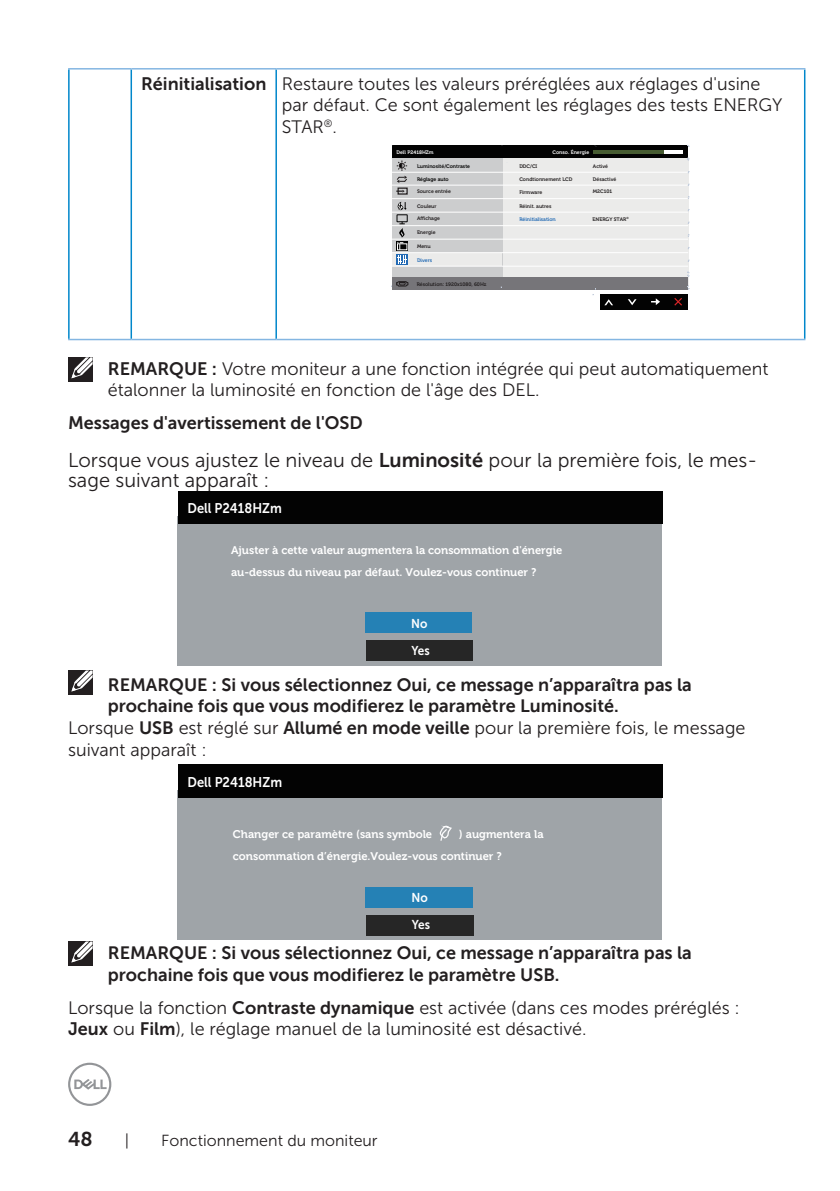
<style>
.page{position:relative;width:840px;height:1191px;background:#fff}
.page>*{position:absolute;margin:0;border:0;box-sizing:border-box;transform-origin:0 0}
.Head3{font:20px/20px "Museo Sans For Dell 300";color:#231f20}
.t1{font:20px "Museo Sans For Dell 700";color:#231f20}
.text{font:18px/21.6px "Museo Sans For Dell 300";color:#231f20}
.text-2{font:700 18px/21.6px "Museo Sans For Dell";color:#231f20}
.text_OSD_table{font:18px/21.6px "Museo Sans For Dell 300";color:#231f20}
.text-3{font:18px "Museo Sans For Dell 700";color:#231f20}
.text_OSD_table-2{font:18px "Museo Sans For Dell 700";color:#231f20}
.t2{font:16px "Museo Sans For Dell 300";color:#231f20}
.t3{font:14px "Museo Sans For Dell 700";color:#fff;scale:.92 1}
.t4{font:12.8px/27.2px "Museo Sans For Dell 700";color:#fff;scale:.92 1}
.t5{font:700 11.2px/21.8px "Museo For Dell";color:#fff}
.t6{font:700 5px "Museo For Dell";color:#231f20}
.t7{font:700 5px "Museo For Dell";color:#030303}
.t8{font:700 5px "Museo For Dell";color:#fff}
.t9{font:700 5px "Museo For Dell";color:#226ab4}
.s1{font-family:"Museo Sans For Dell 700"}
.s2{font-family:"Museo Sans For Dell";font-weight:700}
</style>
<div class="page">
<svg style="left:68px;top:1062px;width:43px;height:44px"></svg>
<hr style="left:68px;top:68px;width:63px;height:2px;background:#84b6e2">
<hr style="left:68px;top:339px;width:63px;height:1px;background:#84b6e2">
<hr style="left:68px;top:70px;width:2px;height:269px;background:#0087cb">
<hr style="left:130px;top:70px;width:2px;height:269px;background:#0087cb">
<hr style="left:131px;top:68px;width:145px;height:2px;background:#84b6e2">
<hr style="left:131px;top:339px;width:145px;height:1px;background:#84b6e2">
<hr style="left:275px;top:70px;width:2px;height:269px;background:#0087cb">
<hr style="left:803px;top:70px;width:2px;height:269px;background:#0087cb">
<hr style="left:276px;top:68px;width:529px;height:2px;background:#84b6e2">
<hr style="left:276px;top:339px;width:529px;height:1px;background:#84b6e2">
<div style="left:391px;top:145px;width:296px;height:13px;background:#030303"></div>
<div style="left:501px;top:159px;width:186px;height:128px;background:#ebebea"></div>
<hr style="left:593px;top:151px;width:89px;height:3px;background:#fff">
<hr style="left:593px;top:151px;width:70px;height:3px;background:#465b31">
<div style="left:392px;top:159px;width:110px;height:118px;background:#cccdce"></div>
<div style="left:392px;top:253px;width:109px;height:13px;background:#ebebea"></div>
<div style="left:396px;top:255px;width:11px;height:10px;background:#226ab4"></div>
<svg style="left:396px;top:242px;width:11px;height:9px"></svg>
<div style="left:397px;top:244px;width:10px;height:6px;border:1px solid #fff"></div>
<div style="left:396px;top:214px;width:11px;height:8px;border:1px solid #030303"></div>
<svg style="left:396px;top:202px;width:10px;height:10px"></svg>
<svg style="left:397px;top:222px;width:9px;height:42px"></svg>
<hr style="left:391px;top:198px;width:296px;height:1px;background:#fff">
<hr style="left:391px;top:185px;width:296px;height:1px;background:#fff">
<hr style="left:391px;top:212px;width:296px;height:1px;background:#fff">
<hr style="left:391px;top:172px;width:296px;height:1px;background:#fff">
<hr style="left:391px;top:225px;width:296px;height:1px;background:#fff">
<hr style="left:391px;top:239px;width:296px;height:1px;background:#fff">
<hr style="left:391px;top:252px;width:296px;height:1px;background:#fff">
<hr style="left:391px;top:266px;width:296px;height:1px;background:#fff">
<svg style="left:396px;top:160px;width:11px;height:23px"></svg>
<div style="left:391px;top:277px;width:296px;height:13px;background:#767579"></div>
<svg style="left:391px;top:281px;width:17px;height:6px"></svg>
<div style="left:397px;top:187px;width:10px;height:8px;border:1px solid #231f20"></div>
<svg style="left:396px;top:190px;width:8px;height:3px"></svg>
<div style="left:599px;top:294px;width:88px;height:16px;background:#030303"></div>
<svg style="left:604px;top:299px;width:8px;height:6px"></svg>
<svg style="left:628px;top:299px;width:8px;height:6px"></svg>
<svg style="left:651px;top:298px;width:8px;height:7px"></svg>
<svg style="left:674px;top:285px;width:15px;height:22px"></svg>
<div style="left:68px;top:357px;width:24px;height:25px;background:#231f20"></div>
<svg style="left:71px;top:357px;width:22px;height:22px"></svg>
<div style="left:177px;top:516px;width:485px;height:149px;background:#9fa4a8"></div>
<div style="left:178px;top:490px;width:484px;height:33px;background:#030303"></div>
<div style="left:365px;top:612px;width:107px;height:20px;background:#2581b5"></div>
<div style="left:365px;top:640px;width:107px;height:21px;background:#262626"></div>
<div style="left:68px;top:670px;width:24px;height:25px;background:#231f20"></div>
<svg style="left:71px;top:670px;width:22px;height:22px"></svg>
<div style="left:177px;top:790px;width:485px;height:150px;background:#9fa4a8"></div>
<div style="left:178px;top:765px;width:484px;height:33px;background:#030303"></div>
<div style="left:365px;top:887px;width:107px;height:20px;background:#2581b5"></div>
<div style="left:366px;top:915px;width:107px;height:20px;background:#262626"></div>
<svg style="left:439px;top:825px;width:13px;height:16px"></svg>
<div style="left:68px;top:941px;width:24px;height:25px;background:#231f20"></div>
<svg style="left:71px;top:941px;width:22px;height:22px"></svg>
<p class="text_OSD_table-2" style="left:141px;top:74px;width:127px">Réinitialisation</p>
<p class="text_OSD_table" style="left:282px;top:73px;width:502px">Restaure toutes les valeurs préréglées aux réglages d'usine par défaut. Ce sont également les réglages des tests ENERGY<br>STAR<sup>®</sup>.</p>
<p class="t8" style="left:396px;top:150px;width:39px">Dell P2418HZm</p>
<p class="t8" style="left:552px;top:150px;width:38px">Conso. Énergie</p>
<p class="t7" style="left:417px;top:176px;width:33px">Réglage auto</p>
<p class="t6" style="left:417px;top:203px;width:21px">Couleur</p>
<p class="t6" style="left:417px;top:216px;width:25px">Affichage</p>
<p class="t6" style="left:417px;top:229px;width:20px">Energie</p>
<p class="t6" style="left:417px;top:243px;width:15px">Menu</p>
<p class="t9" style="left:417px;top:257px;width:17px">Divers</p>
<p class="t7" style="left:417px;top:163px;width:54px">Luminosité/Contraste</p>
<p class="t6" style="left:519px;top:164px;width:19px">DDC/CI</p>
<p class="t6" style="left:519px;top:176px;width:55px">Condtionnement LCD</p>
<p class="t6" style="left:519px;top:203px;width:34px">Réinit. autres</p>
<p class="t6" style="left:592px;top:164px;width:17px">Activé</p>
<p class="t6" style="left:592px;top:176px;width:25px">Désactivé</p>
<p class="t6" style="left:592px;top:189px;width:21px">M2C101</p>
<p class="t6" style="left:417px;top:188px;width:35px">Source entrée</p>
<p class="t6" style="left:519px;top:189px;width:24px">Firmware</p>
<p class="t9" style="left:519px;top:216px;width:38px">Réinitialisation</p>
<p class="t6" style="left:592px;top:216px;width:38px">ENERGY STAR<sup>®</sup></p>
<p class="t6" style="left:416px;top:281px;width:71px">Résolution: 1920x1080, 60Hz</p>
<p class="text" style="left:108px;top:358px;width:661px"><span class="s1">REMARQUE :</span> Votre moniteur a une fonction intégrée qui peut automatiquement étalonner la luminosité en fonction de l'âge des DEL.</p>
<p class="text-3" style="left:68px;top:413px;width:296px">Messages d'avertissement de l'OSD</p>
<p class="Head3" style="left:68px;top:450px;width:690px">Lorsque vous ajustez le niveau de <span class="s2">Luminosité</span> pour la première fois, le mes&shy;sage suivant apparaît :</p>
<p class="t3" style="left:187px;top:500px;width:104px">Dell P2418HZm</p>
<p class="t5" style="left:231px;top:539px;width:332px">Ajuster à cette valeur augmentera la consommation d'énergie au-dessus du niveau par défaut. Voulez-vous continuer ?</p>
<p class="t4" style="left:411px;top:609px;width:22px">No<br>Yes</p>
<p class="text-2" style="left:108px;top:673px;width:585px">REMARQUE : Si vous sélectionnez Oui, ce message n’apparaîtra pas la prochaine fois que vous modifierez le paramètre Luminosité.</p>
<p class="text" style="left:68px;top:717px;width:678px">Lorsque <span class="s2">USB</span> est réglé sur <span class="s2">Allumé en mode veille</span> pour la première fois, le message suivant apparaît :</p>
<p class="t3" style="left:187px;top:775px;width:104px">Dell P2418HZm</p>
<p class="t5" style="left:233px;top:823px;width:201px">Changer ce paramètre (sans symbole</p>
<p class="t5" style="left:233px;top:823px;width:312px;text-indent:226px">) augmentera la consommation d’énergie.Voulez-vous continuer ?</p>
<p class="t4" style="left:411px;top:884px;width:22px">No<br>Yes</p>
<p class="text-2" style="left:108px;top:942px;width:585px">REMARQUE : Si vous sélectionnez Oui, ce message n’apparaîtra pas la prochaine fois que vous modifierez le paramètre USB.</p>
<p class="text" style="left:68px;top:996px;width:673px">Lorsque la fonction <span class="s1">Contraste dynamique</span> est activée (dans ces modes préréglés :<br><span class="s1">Jeux</span> ou <span class="s1">Film</span>), le réglage manuel de la luminosité est désactivé.</p>
<p class="t1" style="left:68px;top:1127px;width:26px">48</p>
<p class="t2" style="left:125px;top:1131px;width:6px">|</p>
<p class="t2" style="left:161px;top:1131px;width:218px">Fonctionnement du moniteur</p>
</div>
